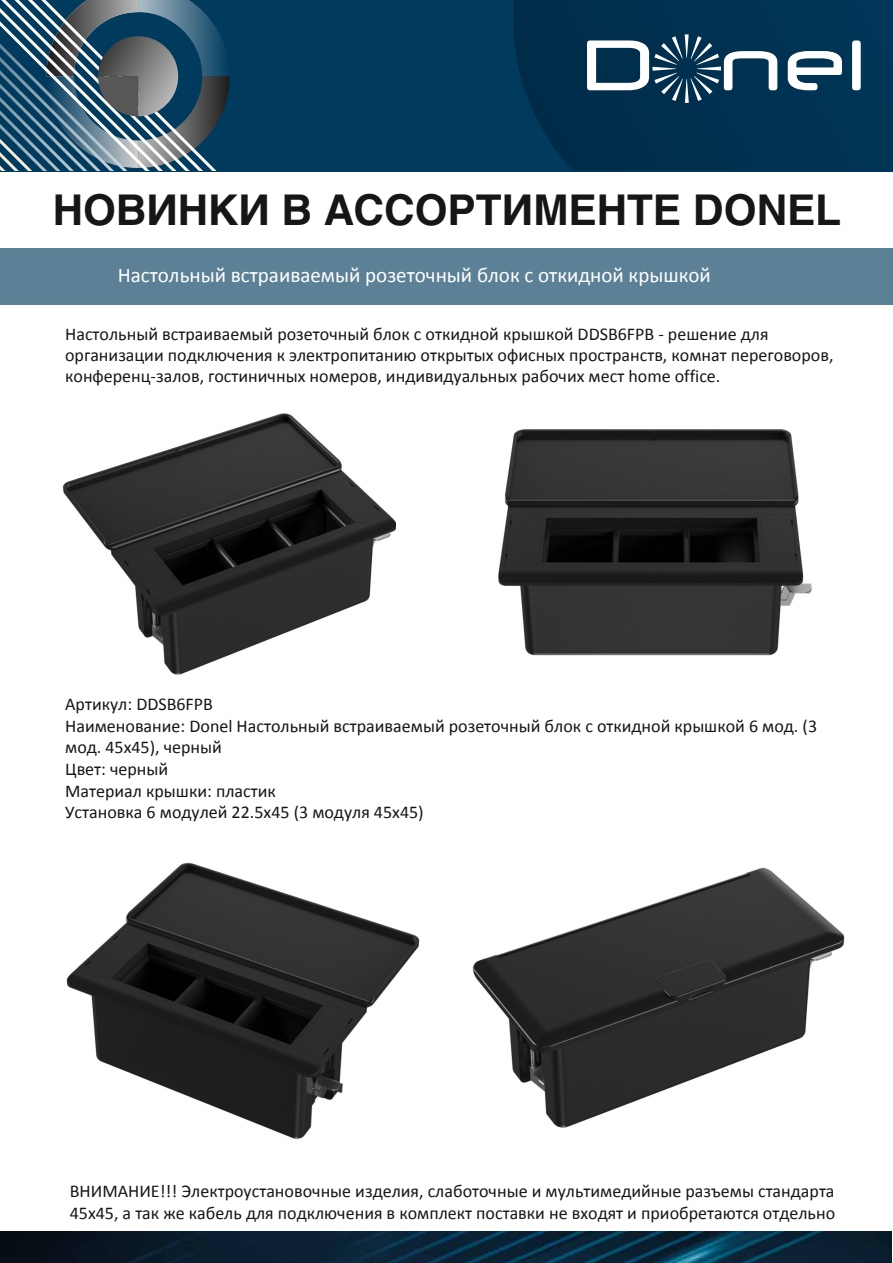
<style>
.page{position:relative;width:893px;height:1263px;background:#fff}
.page>*{position:absolute;margin:0;border:0;box-sizing:border-box;transform-origin:0 0}
.t1{font:700 42px "Helios C";color:#151616}
.t2{font:21px "Calibri";color:#fff}
.t3{font:18px/21.6px "Calibri";color:#151616}
</style>
<div class="page">
<div style="left:0;top:248px;width:893px;height:57px;background:#5c8197"></div>
<div style="left:0;top:0;width:893px;height:172px;background:#003a5d"></div>
<svg style="left:0;top:0;width:230px;height:171px"></svg>
<svg style="left:513px;top:0;width:348px;height:171px"></svg>
<svg style="left:788px;top:51px;width:54px;height:39px"></svg>
<div style="left:852px;top:40px;width:9px;height:50px;background:#fff;border-radius:3px"></div>
<svg style="left:587px;top:34px;width:190px;height:69px"></svg>
<img style="left:0;top:1231px;width:891px;height:32px">
<img style="left:62px;top:413px;width:333px;height:262px">
<img style="left:498px;top:429px;width:314px;height:227px">
<img style="left:67px;top:863px;width:353px;height:276px">
<img style="left:472px;top:867px;width:373px;height:261px">
<h1 class="t1" style="left:53px;top:193px;width:790px">НОВИНКИ В АССОРТИМЕНТЕ DONEL</h1>
<p class="t2" style="left:118px;top:262px;width:595px">Настольный встраиваемый розеточный блок с откидной крышкой</p>
<p class="t3" style="left:65px;top:324px;width:770px;line-height:21.1px">Настольный встраиваемый розеточный блок с откидной крышкой DDSB6FPB - решение для организации подключения к электропитанию открытых офисных пространств, комнат переговоров, конференц-залов, гостиничных номеров, индивидуальных рабочих мест home office.</p>
<p class="t3" style="left:65px;top:693px;width:753px">Артикул: DDSB6FPB<br>Наименование: Donel Настольный встраиваемый розеточный блок с откидной крышкой 6 мод. (3 мод. 45х45), черный<br>Цвет: черный<br>Материал крышки: пластик<br>Установка 6 модулей 22.5х45 (3 модуля 45х45)</p>
<p class="t3" style="left:70px;top:1181px;width:767px;line-height:21.1px">ВНИМАНИЕ!!! Электроустановочные изделия, слаботочные и мультимедийные разъемы стандарта<br>45х45, а так же кабель для подключения в комплект поставки не входят и приобретаются отдельно</p>
</div>
